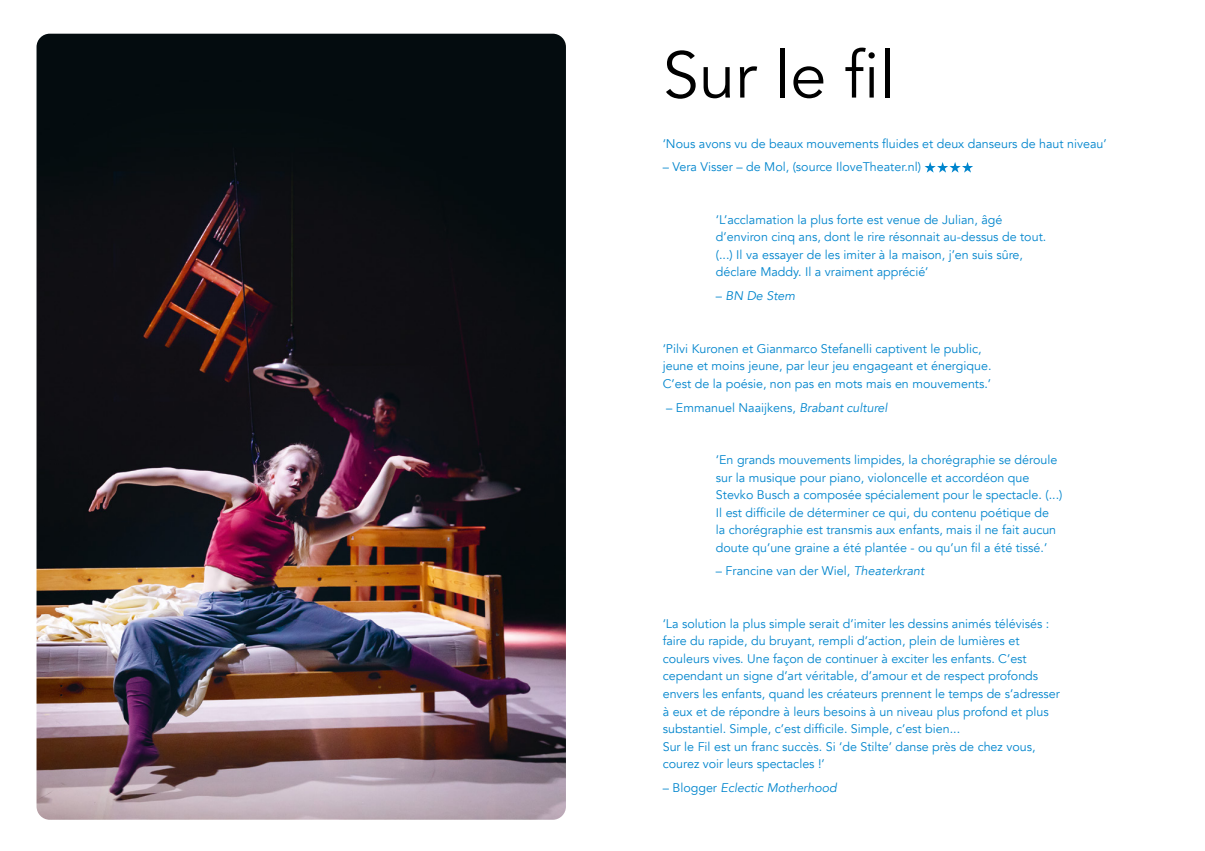
<style>
.page{position:relative;width:1205px;height:851px;background:#fff}
.page>*{position:absolute;margin:0;border:0;box-sizing:border-box;transform-origin:0 0}
.t1{font:65px "Avenir";color:#000}
.t2{font:12.5px/17.5px "Avenir";color:#0085cd}
.t3{font:italic 12.5px "Avenir";color:#0085cd}
.s1{font-style:normal}
.s2{font-style:italic}
</style>
<div class="page">
<svg style="left:924px;top:162px;width:49px;height:11px"></svg>
<img style="left:37px;top:34px;width:529px;height:785px">
<h1 class="t1" style="left:663px;top:36px;width:234px">Sur le fil</h1>
<p class="t2" style="left:663px;top:135px;width:445px">‘Nous avons vu de beaux mouvements fluides et deux danseurs de haut niveau’</p>
<p class="t2" style="left:663px;top:158px;width:260px">– Vera Visser – de Mol, (source IloveTheater.nl)</p>
<p class="t2" style="left:716px;top:211px;width:332px">‘L’acclamation la plus forte est venue de Julian, âgé d’environ cinq ans, dont le rire résonnait au-dessus de tout. (...) Il va essayer de les imiter à la maison, j’en suis sûre, déclare Maddy. Il a vraiment apprécié’</p>
<p class="t3" style="left:716px;top:288px;width:81px"><span class="s1">–</span> BN De Stem</p>
<p class="t2" style="left:663px;top:340px;width:330px">‘Pilvi Kuronen et Gianmarco Stefanelli captivent le public, jeune et moins jeune, par leur jeu engageant et énergique.<br>C’est de la poésie, non pas en mots mais en mouvements.’</p>
<p class="t2" style="left:666px;top:398px;width:223px">– Emmanuel Naaijkens, <span class="s2">Brabant culturel</span></p>
<p class="t2" style="left:716px;top:451px;width:348px">‘En grands mouvements limpides, la chorégraphie se déroule sur la musique pour piano, violoncelle et accordéon que Stevko Busch a composée spécialement pour le spectacle. (...)<br>Il est difficile de déterminer ce qui, du contenu poétique de<br>la chorégraphie est transmis aux enfants, mais il ne fait aucun doute qu’une graine a été plantée - ou qu’un fil a été tissé.’</p>
<p class="t2" style="left:716px;top:562px;width:210px">– Francine van der Wiel, <span class="s2">Theaterkrant</span></p>
<p class="t2" style="left:663px;top:615px;width:399px">‘La solution la plus simple serait d’imiter les dessins animés télévisés : faire du rapide, du bruyant, rempli d’action, plein de lumières et couleurs vives. Une façon de continuer à exciter les enfants. C’est cependant un signe d’art véritable, d’amour et de respect profonds envers les enfants, quand les créateurs prennent le temps de s’adresser à eux et de répondre à leurs besoins à un niveau plus profond et plus substantiel. Simple, c’est difficile. Simple, c’est bien...<br>Sur le Fil est un franc succès. Si ‘de Stilte’ danse près de chez vous, courez voir leurs spectacles !’</p>
<p class="t3" style="left:663px;top:780px;width:176px"><span class="s1">– Blogger</span> Eclectic Motherhood</p>
</div>
